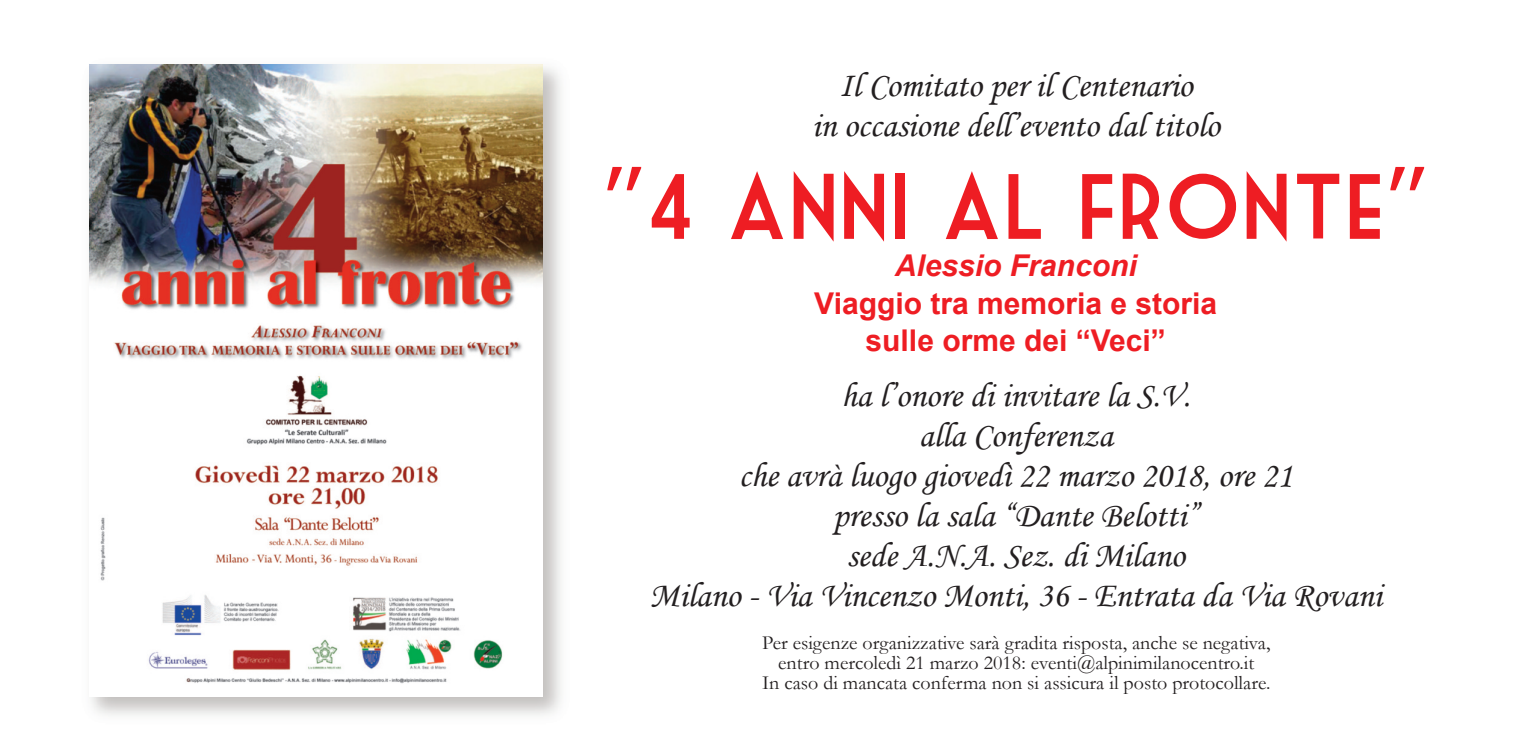
<style>
.page{position:relative;width:1534px;height:754px;background:#fff}
.page>*{position:absolute;margin:0;border:0;box-sizing:border-box;transform-origin:0 0}
.t1{font:90px "Market Deco";color:#ee1d23}
.t2{font:35px/40px "Monotype Corsiva";color:#231f20;text-align:center}
.t3{font:700 30px/37.5px "Arial";color:#ee1d23;text-align:center}
.t4{font:italic 700 30px "Arial";color:#ee1d23}
.t5{font:20px/20px "Garamond";color:#231f20;text-align:center}
</style>
<div class="page">
<img style="left:89px;top:64px;width:472px;height:651px">
<img style="left:90px;top:64px;width:452px;height:632px">
<p class="t2" style="left:811px;top:68px;width:409px">Il Comitato per il Centenario<br>in occasione dell’evento dal titolo</p>
<h1 class="t1" style="left:602px;top:157px;width:828px">“4 ANNI AL FRONTE”</h1>
<p class="t4" style="left:894px;top:249px;width:243px">Alessio Franconi</p>
<p class="t3" style="left:814px;top:285px;width:404px">Viaggio tra memoria e storia sulle orme dei “Veci”</p>
<p class="t2" style="left:649px;top:378px;width:733px">ha l’onore di invitare la S.V.<br>alla Conferenza<br>che avrà luogo giovedì 22 marzo 2018, ore 21<br>presso la sala “Dante Belotti”<br>sede A.N.A. Sez. di Milano<br>Milano - Via Vincenzo Monti, 36 - Entrata da Via Rovani</p>
<p class="t5" style="left:762px;top:633px;width:510px">Per esigenze organizzative sarà gradita risposta, anche se negativa, entro mercoledì 21 marzo 2018: eventi@alpinimilanocentro.it<br>In caso di mancata conferma non si assicura il posto protocollare.</p>
</div>
